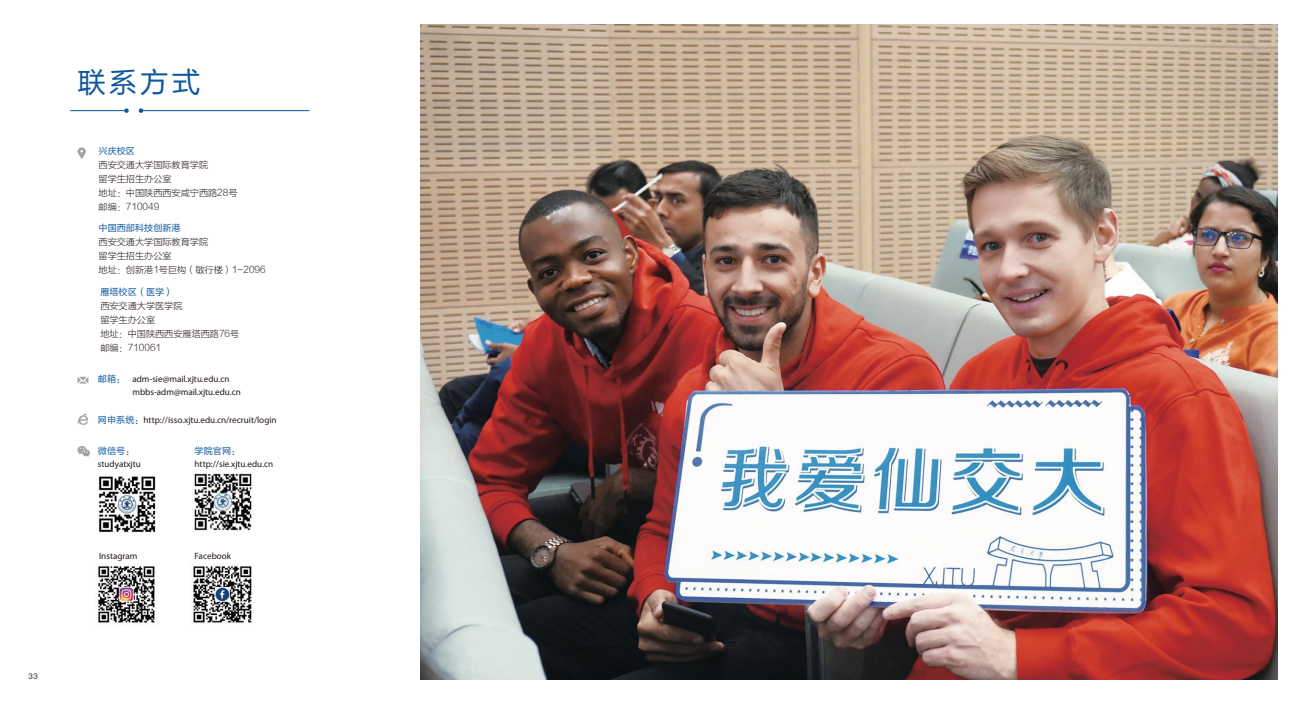
<style>
.page{position:relative;width:1304px;height:709px;background:#fff}
.page>*{position:absolute;margin:0;border:0;box-sizing:border-box;transform-origin:0 0}
.t1{font:28.5px "FZLTHJW GB1 0";color:#0c57a0}
.t2{font:9.1px/12.6px "Myriad Pro";color:#231916}
.t3{font:9.1px/14px "FZLTXHJW GB1 0";color:#231916}
.t4{font:9.1px "FZLTHJW GB1 0";color:#0c57a0}
.t5{font:8px "Helvetica";color:#3f3b3a}
.s1{font-family:"FZLTXHK"}
.s2{font-family:"FZLTHJW GB1 0";color:#0c57a0}
</style>
<div class="page">
<svg style="left:77px;top:147px;width:9px;height:12px"></svg>
<svg style="left:77px;top:377px;width:11px;height:6px"></svg>
<svg style="left:77px;top:413px;width:11px;height:12px"></svg>
<svg style="left:77px;top:446px;width:13px;height:10px"></svg>
<img style="left:420px;top:25px;width:858px;height:654px">
<hr style="left:70px;top:110px;width:56px;height:1px;background:#0c57a0">
<hr style="left:141px;top:110px;width:169px;height:1px;background:#0c57a0">
<svg style="left:124px;top:108px;width:5px;height:5px"></svg>
<svg style="left:139px;top:108px;width:4px;height:5px"></svg>
<img style="left:98px;top:476px;width:58px;height:56px">
<img style="left:194px;top:473px;width:58px;height:58px">
<img style="left:98px;top:566px;width:57px;height:57px">
<img style="left:193px;top:566px;width:59px;height:57px">
<h1 class="t1" style="left:77px;top:67px;width:124px">联系方式</h1>
<p class="t4" style="left:99px;top:146px;width:38px">兴庆校区</p>
<p class="t3" style="left:99px;top:158px;width:141px">西安交通大学国际教育学院<br>留学生招生办公室<br>地址：中国陕西西安咸宁西路28号邮编：710049</p>
<p class="t4" style="left:99px;top:222px;width:84px">中国西部科技创新港</p>
<p class="t3" style="left:99px;top:234px;width:169px">西安交通大学国际教育学院<br>留学生招生办公室<br>地址：创新港1号巨构（敏行楼）1<span class="s1">-</span>2096</p>
<p class="t4" style="left:100px;top:286px;width:75px">雁塔校区（医学）</p>
<p class="t3" style="left:100px;top:298px;width:141px">西安交通大学医学院<br>留学生办公室<br>地址：中国陕西西安雁塔西路76号邮编：710061</p>
<p class="t2" style="left:132px;top:373px;width:110px;text-indent:-34px"><span class="s2">邮箱：</span> adm-sie@mail.xjtu.edu.cn mbbs-adm@mail.xjtu.edu.cn</p>
<p class="t2" style="left:98px;top:414px;width:180px"><span class="s2">网申系统：</span>http://isso.xjtu.edu.cn/recruit/login</p>
<p class="t4" style="left:98px;top:446px;width:38px">微信号：</p>
<p class="t2" style="left:98px;top:457px;width:44px">studyatxjtu</p>
<p class="t4" style="left:195px;top:446px;width:47px">学院官网：</p>
<p class="t2" style="left:195px;top:457px;width:80px">http://sie.xjtu.edu.cn</p>
<p class="t2" style="left:99px;top:549px;width:40px">Instagram</p>
<p class="t2" style="left:195px;top:549px;width:38px">Facebook</p>
<p class="t5" style="left:28px;top:670px;width:11px">33</p>
</div>
